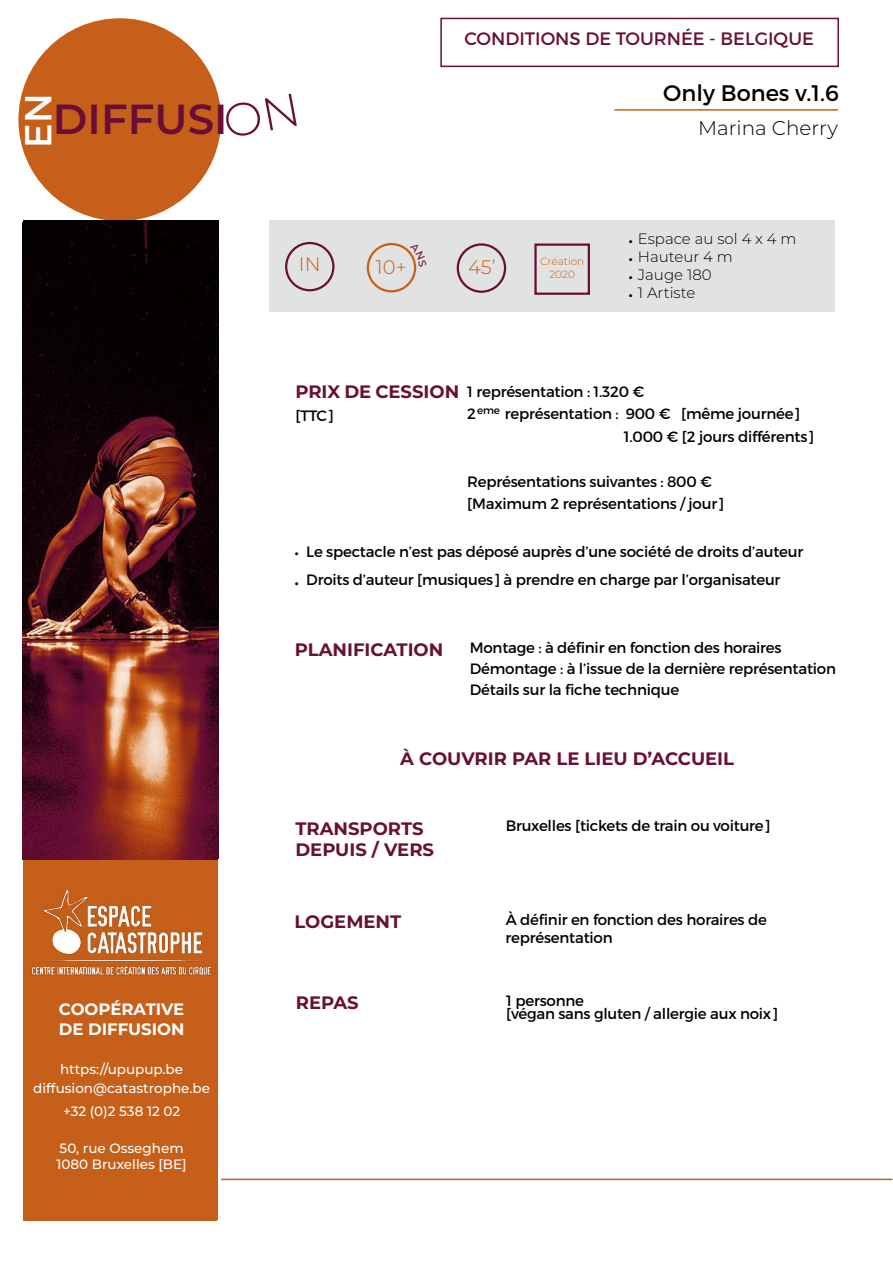
<style>
.page{position:relative;width:893px;height:1263px;background:#fff}
.page>*{position:absolute;margin:0;border:0;box-sizing:border-box;transform-origin:0 0}
.t1{font:600 42px "Montserrat";color:#6b0e35}
.t2{font:37.5px "Montserrat";color:#fff}
.t3{font:22.5px "Montserrat";color:#000}
.t4{font:300 19.95px "Montserrat";color:#000}
.t5{font:300 19.5px "Montserrat";color:#c65f19}
.t6{font:700 18px/21.6px "Montserrat";color:#6a0f34}
.t7{font:18px "Montserrat";color:#6b0e35}
.t8{font:700 18px "Montserrat";color:#6b0e35}
.t9{font:700 16.5px/19.8px "Montserrat";color:#fff}
.t10{font:15px/22.5px "Montserrat";letter-spacing:-.015em;color:#000}
.t11{font:300 15px/18px "Montserrat";color:#000}
.t12{font:700 15px/30px "Montserrat";color:#000}
.t13{font:500 13.5px/16.2px "Montserrat";color:#fff;text-align:center}
.t14{font:300 10.5px/12.6px "Montserrat";color:#c65f19;text-align:center}
.t15{font:10.5px "Montserrat";color:#000}
.s1{font-weight:700}
.s2{color:#6a0f34}
</style>
<div class="page">
<div style="left:18px;top:18px;width:203px;height:203px;background:#c65f19;border-radius:50%"></div>
<hr style="left:221px;top:1179px;width:671px;height:1px;background:#c65f19">
<hr style="left:614px;top:109px;width:224px;height:2px;background:#c65f19">
<div style="left:440px;top:18px;width:399px;height:49px;border:2px solid #6b0e35"></div>
<div style="left:269px;top:220px;width:565px;height:92px;background:#e1e3e3"></div>
<div style="left:285px;top:242px;width:49px;height:49px;border:2px solid #6b0e35;border-radius:50%"></div>
<div style="left:367px;top:243px;width:49px;height:49px;border:2px solid #c65f19;border-radius:50%"></div>
<div style="left:457px;top:243px;width:49px;height:50px;border:2px solid #6b0e35;border-radius:50%"></div>
<div style="left:534px;top:243px;width:56px;height:52px;border:2px solid #6b0e35"></div>
<div style="left:23px;top:859px;width:194px;height:362px;background:#c65f19"></div>
<img style="left:31px;top:884px;width:187px;height:97px">
<img style="left:23px;top:222px;width:194px;height:637px">
<svg style="left:410px;top:251px;width:7px;height:16px"></svg>
<h2 class="t2" style="left:15px;top:148px;width:56px;rotate:-90deg">EN</h2>
<h1 class="t1" style="left:53px;top:89px;width:176px">DIFFUSI</h1>
<p class="t9" style="left:59px;top:998px;width:127px">COOPÉRATIVE<br>DE DIFFUSION</p>
<p class="t13" style="left:33px;top:1059px;width:178px;line-height:19.5px">https://upupup.be diffusion@catastrophe.be</p>
<p class="t13" style="left:63px;top:1102px;width:118px">+32 (0)2 538 12 02</p>
<p class="t13" style="left:57px;top:1140px;width:132px;text-align:left">50, rue Osseghem<br>1080 Bruxelles [BE]</p>
<p class="t13" style="left:47px;top:1059px;width:152px">https://catastrophe.be</p>
<p class="t13" style="left:53px;top:1143px;width:141px">18, rue de la Glacière<br>1060 Bruxelles [BE]</p>
<p class="t7" style="left:464px;top:27px;width:351px">CONDITIONS DE TOURNÉE - BELGIQUE</p>
<h3 class="t5" style="left:299px;top:251px;width:23px">IN</h3>
<h3 class="t5" style="left:376px;top:254px;width:32px">10+</h3>
<h3 class="t5" style="left:468px;top:254px;width:29px">45’</h3>
<p class="t14" style="left:540px;top:255px;width:46px">Création<br>2020</p>
<h3 class="t3" style="left:663px;top:79px;width:177px">Only Bones v.1.6</h3>
<h3 class="t4" style="left:698px;top:114px;width:141px">Marina Cherry</h3>
<p class="t11" style="left:629px;top:229px;width:169px"><span class="s1">.</span> Espace au sol 4 x 4 m <span class="s1">.</span> Hauteur 4 m<br><span class="s1">.</span> Jauge 180<br><span class="s1">.</span> 1 Artiste</p>
<p class="t6" style="left:295px;top:380px;width:165px">PRIX DE CESSION</p>
<p class="t10" style="left:295px;top:404px;width:40px">[TTC]</p>
<p class="t10" style="left:467px;top:380px;width:179px">1 représentation : 1.320 €<br>2</p>
<p class="t10" style="left:624px;top:402px;width:192px;text-indent:-119px">représentation : 900 € [même journée]<br>1.000 € [2 jours différents]</p>
<p class="t10" style="left:467px;top:470px;width:258px">Représentations suivantes : 800 € [Maximum 2 représentations / jour]</p>
<p class="t15" style="left:477px;top:403px;width:24px">eme</p>
<p class="t12" style="left:295px;top:536px;width:6px">· ·</p>
<p class="t10" style="left:306px;top:537px;width:498px;line-height:28.5px">Le spectacle n’est pas déposé auprès d’une société de droits d’auteur<br>Droits d’auteur [musiques] à prendre en charge par l’organisateur</p>
<p class="t6" style="left:295px;top:638px;width:150px">PLANIFICATION</p>
<p class="t10" style="left:470px;top:637px;width:368px;line-height:21px">Montage : à définir en fonction des horaires<br>Démontage : à l’issue de la dernière représentation<br>Détails sur la fiche technique</p>
<p class="t8" style="left:400px;top:745px;width:335px"><span class="s2">À COUVRIR PAR</span> LE LIEU D’ACCUEIL</p>
<p class="t6" style="left:295px;top:816px;width:140px">TRANSPORTS<br>DEPUIS / VERS</p>
<p class="t10" style="left:506px;top:814px;width:266px">Bruxelles [tickets de train ou voiture]</p>
<p class="t6" style="left:295px;top:910px;width:108px">LOGEMENT</p>
<p class="t10" style="left:506px;top:910px;width:263px;line-height:18px">À définir en fonction des horaires de représentation</p>
<p class="t6" style="left:296px;top:990px;width:64px">REPAS</p>
<p class="t10" style="left:506px;top:993px;width:273px;line-height:13.5px">1 personne<br>[végan sans gluten / allergie aux noix]</p>
</div>
